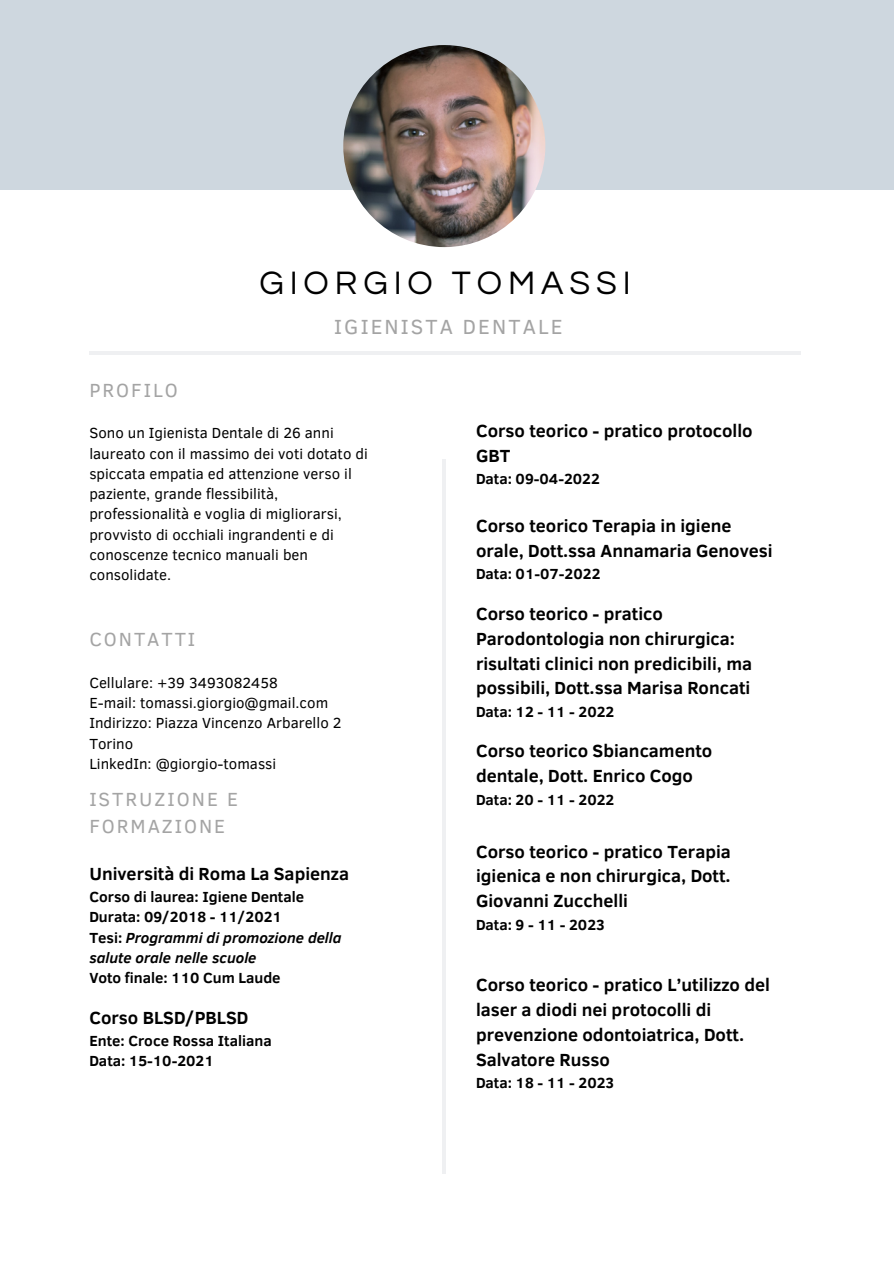
<style>
.page{position:relative;width:894px;height:1264px;background:#fff}
.page>*{position:absolute;margin:0;border:0;box-sizing:border-box;transform-origin:0 0}
.t1{font:33.75px "Questrial";letter-spacing:.175em;color:#000}
.t2{font:21px "Clear Sans";letter-spacing:.1em;color:#a4a4a4}
.t3{font:19.5px/27px "Clear Sans";letter-spacing:.1em;color:#a4a4a4}
.t4{font:700 18px/24.8px "Clear Sans";color:#000}
.t5{font:15px/20.2px "Clear Sans";color:#000}
.t6{font:700 15px/20.2px "Clear Sans";color:#000}
.s1{font-style:italic}
</style>
<div class="page">
<hr style="left:442px;top:459px;width:3px;height:715px;background:#eff0f2">
<div style="left:0;top:0;width:893px;height:190px;background:#ced7df"></div>
<img style="left:343px;top:45px;width:202px;height:202px;border-radius:50%">
<hr style="left:89px;top:352px;width:711px;height:3px;background:#eff0f2">
<p class="t3" style="left:89px;top:375px;width:90px">PROFILO</p>
<h1 class="t1" style="left:259px;top:266px;width:373px">GIORGIO TOMASSI</h1>
<h2 class="t2" style="left:334px;top:312px;width:230px">IGIENISTA DENTALE</h2>
<h2 class="t5" style="left:89px;top:422px;width:280px">Sono un Igienista Dentale di 26 anni laureato con il massimo dei voti dotato di spiccata empatia ed attenzione verso il paziente, grande flessibilità, professionalità e voglia di migliorarsi, provvisto di occhiali ingrandenti e di conoscenze tecnico manuali ben consolidate.</h2>
<p class="t3" style="left:89px;top:624px;width:107px">CONTATTI</p>
<h2 class="t5" style="left:89px;top:671px;width:190px">Cellulare: +39 3493082458</h2>
<p class="t5" style="left:89px;top:692px;width:240px">E-mail: tomassi.giorgio@gmail.com</p>
<p class="t5" style="left:89px;top:712px;width:254px">Indirizzo: Piazza Vincenzo Arbarello 2<br>Torino</p>
<p class="t5" style="left:89px;top:752px;width:188px">LinkedIn: @giorgio-tomassi</p>
<h4 class="t3" style="left:89px;top:784px;width:150px">ISTRUZIONE E<br>FORMAZIONE</h4>
<h2 class="t4" style="left:89px;top:860px;width:261px">Università di Roma La Sapienza</h2>
<h4 class="t6" style="left:89px;top:886px;width:254px">Corso di laurea: Igiene Dentale<br>Durata: 09/2018 - 11/2021<br>Tesi: <span class="s1">Programmi di promozione della salute orale nelle scuole</span></h4>
<p class="t6" style="left:89px;top:967px;width:193px">Voto finale: 110 Cum Laude</p>
<h4 class="t4" style="left:89px;top:1004px;width:160px">Corso BLSD/PBLSD</h4>
<h4 class="t6" style="left:89px;top:1030px;width:184px">Ente: Croce Rossa Italiana<br>Data: 15-10-2021</h4>
<h3 class="t4" style="left:476px;top:417px;width:278px">Corso teorico - pratico protocollo<br>GBT</h3>
<h3 class="t6" style="left:476px;top:468px;width:125px">Data: 09-04-2022</h3>
<h3 class="t4" style="left:476px;top:512px;width:298px">Corso teorico Terapia in igiene orale, Dott.ssa Annamaria Genovesi</h3>
<h3 class="t6" style="left:476px;top:563px;width:126px">Data: 01-07-2022</h3>
<h3 class="t4" style="left:476px;top:600px;width:277px">Corso teorico - pratico Parodontologia non chirurgica: risultati clinici non predicibili, ma possibili, Dott.ssa Marisa Roncati</h3>
<h3 class="t6" style="left:476px;top:700px;width:140px">Data: 12 - 11 - 2022</h3>
<h3 class="t4" style="left:476px;top:737px;width:238px">Corso teorico Sbiancamento dentale, Dott. Enrico Cogo</h3>
<h3 class="t6" style="left:476px;top:788px;width:140px">Data: 20 - 11 - 2022</h3>
<h3 class="t4" style="left:476px;top:838px;width:256px;text-align:justify">Corso teorico - pratico Terapia igienica e non chirurgica, Dott.<br>Giovanni Zucchelli</h3>
<h3 class="t6" style="left:476px;top:913px;width:130px">Data: 9 - 11 - 2023</h3>
<h3 class="t4" style="left:476px;top:971px;width:295px">Corso teorico - pratico L’utilizzo del laser a diodi nei protocolli di prevenzione odontoiatrica, Dott.<br>Salvatore Russo</h3>
<h3 class="t6" style="left:476px;top:1071px;width:140px">Data: 18 - 11 - 2023</h3>
</div>
